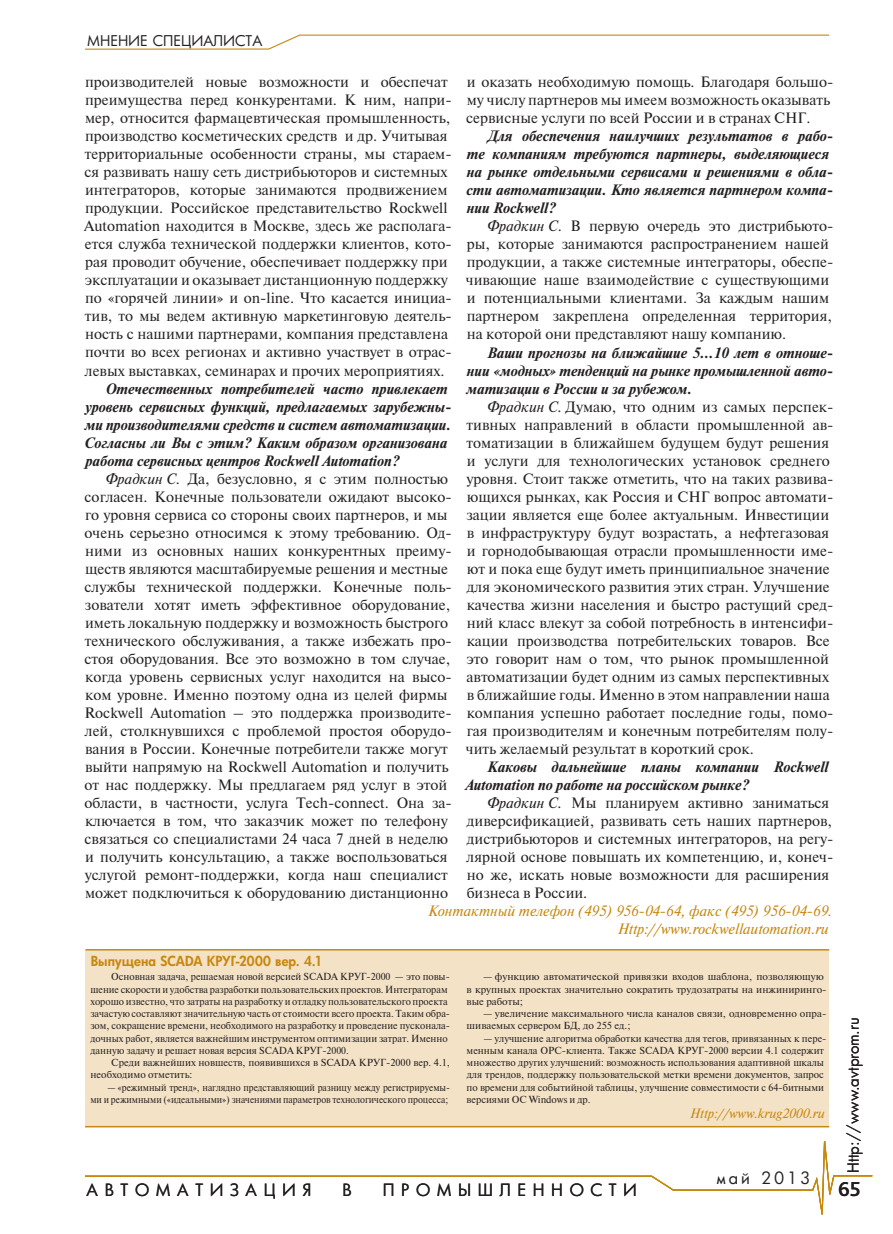
<style>
.page{position:relative;width:893px;height:1234px;background:#fff}
.page>*{position:absolute;margin:0;border:0;box-sizing:border-box;transform-origin:0 0}
.t1{font:500 21px "Bliss Pro";color:#231f20}
.t2{font:16.5px "Futura Cyr";letter-spacing:.4em;color:#231f20}
.t3{font:15px/18px "Newton";color:#231f20}
.t4{font:italic 700 15px/18px "Newton";color:#231f20}
.t5{font:italic 15px/18px "Newton C";color:#c8880f;text-align:right}
.t6{font:15px "Futura Cyr";color:#231f20}
.t7{font:14.4px "Futura Cyr";color:#231f20}
.t8{font:800 13.5px "Futura Cyr";color:#c8880f}
.t9{font:italic 13.5px "Newton C";color:#c8880f}
.t10{font:10.2px/12.3px "Newton";color:#231f20}
.t11{font:10.2px/12.3px "Newton";color:#231f20;text-align:right;scale:.9 1}
.s1{font-style:italic}
</style>
<div class="page">
<svg style="left:85px;top:1126px;width:788px;height:89px"></svg>
<svg style="left:85px;top:34px;width:745px;height:16px"></svg>
<div style="left:85px;top:949px;width:744px;height:177px;background:#f3e2c6"></div>
<hr style="left:85px;top:948px;width:744px;height:2px;background:#c8880f">
<hr style="left:85px;top:1125px;width:744px;height:2px;background:#c8880f">
<p class="t7" style="left:87px;top:31px;width:177px">МНЕНИЕ СПЕЦИАЛИСТА</p>
<p class="t3" style="left:84px;top:73px;width:369px">производителей новые возможности и обеспечат преимущества перед конкурентами. К ним, напри&shy;мер, относится фармацевтическая промышленность, производство косметических средств и др. Учитывая территориальные особенности страны, мы стараем&shy;ся развивать нашу сеть дистрибьюторов и системных интеграторов, которые занимаются продвижением продукции. Российское представительство Rockwell Automation находится в Москве, здесь же располага&shy;ется служба технической поддержки клиентов, кото&shy;рая проводит обучение, обеспечивает поддержку при эксплуатации и оказывает дистанционную поддержку по «горячей линии» и on-line. Что касается инициа&shy;тив, то мы ведем активную маркетинговую деятель&shy;ность с нашими партнерами, компания представлена почти во всех регионах и активно участвует в отрас&shy;левых выставках, семинарах и прочих мероприятиях.</p>
<p class="t4" style="left:85px;top:379px;width:368px;text-indent:21px">Отечественных потребителей часто привлекает уровень сервисных функций, предлагаемых зарубежны‑ ми производителями средств и систем автоматизации.<br>Согласны ли Вы с этим? Каким образом организована работа сервисных центров Rockwell Automation?</p>
<p class="t3" style="left:84px;top:469px;width:369px;text-indent:21px"><span class="s1">Фрадкин С.</span> Да, безусловно, я с этим полностью согласен. Конечные пользователи ожидают высоко&shy;го уровня сервиса со стороны своих партнеров, и мы очень серьезно относимся к этому требованию. Од&shy;ними из основных наших конкурентных преиму&shy;ществ являются масштабируемые решения и местные службы технической поддержки. Конечные поль&shy;зователи хотят иметь эффективное оборудование, иметь локальную поддержку и возможность быстрого технического обслуживания, а также избежать про&shy;стоя оборудования. Все это возможно в том случае, когда уровень сервисных услуг находится на высо&shy;ком уровне. Именно поэтому одна из целей фирмы Rockwell Automation – это поддержка производите&shy;лей, столкнувшихся с проблемой простоя оборудо&shy;вания в России. Конечные потребители также могут выйти напрямую на Rockwell Automation и получить от нас поддержку. Мы предлагаем ряд услуг в этой области, в частности, услуга Tech-connect. Она за&shy;ключается в том, что заказчик может по телефону связаться со специалистами 24 часа 7 дней в неделю и получить консультацию, а также воспользоваться услугой ремонт-поддержки, когда наш специалист может подключиться к оборудованию дистанционно</p>
<p class="t3" style="left:466px;top:73px;width:369px">и оказать необходимую помощь. Благодаря большо&shy;му числу партнеров мы имеем возможность оказывать сервисные услуги по всей России и в странах СНГ.</p>
<p class="t4" style="left:466px;top:127px;width:368px;text-indent:21px">Для обеспечения наилучших результатов в рабо‑ те компаниям требуются партнеры, выделяющиеся на рынке отдельными сервисами и решениями в обла‑ сти автоматизации. Кто является партнером компа‑ нии Rockwell?</p>
<p class="t3" style="left:466px;top:217px;width:369px;text-indent:21px"><span class="s1">Фрадкин С</span>. В первую очередь это дистрибьюто&shy;ры, которые занимаются распространением нашей продукции, а также системные интеграторы, обеспе&shy;чивающие наше взаимодействие с существующими и потенциальными клиентами. За каждым нашим партнером закреплена определенная территория, на которой они представляют нашу компанию.</p>
<p class="t4" style="left:467px;top:343px;width:368px;text-align:justify;text-indent:21px">Ваши прогнозы на ближайшие 5…10 лет в отноше‑ нии «модных» тенденций на рынке промышленной авто‑ матизации в России и за рубежом.</p>
<p class="t3" style="left:466px;top:397px;width:369px;text-indent:21px"><span class="s1">Фрадкин С.</span> Думаю, что одним из самых перспек&shy;тивных направлений в области промышленной ав&shy;томатизации в ближайшем будущем будут решения и услуги для технологических установок среднего уровня. Стоит также отметить, что на таких развива&shy;ющихся рынках, как Россия и СНГ вопрос автомати&shy;зации является еще более актуальным. Инвестиции в инфраструктуру будут возрастать, а нефтегазовая и горнодобывающая отрасли промышленности име&shy;ют и пока еще будут иметь принципиальное значение для экономического развития этих стран. Улучшение качества жизни населения и быстро растущий сред&shy;ний класс влекут за собой потребность в интенсифи&shy;кации производства потребительских товаров. Все это говорит нам о том, что рынок промышленной автоматизации будет одним из самых перспективных в ближайшие годы. Именно в этом направлении наша компания успешно работает последние годы, помо&shy;гая производителям и конечным потребителям полу&shy;чить желаемый результат в короткий срок.</p>
<p class="t4" style="left:465px;top:757px;width:365px;text-indent:22px">Каковы дальнейшие планы компании Rockwell<br>Automation по работе на российском рынке?</p>
<p class="t3" style="left:467px;top:793px;width:368px;text-indent:20px"><span class="s1">Фрадкин С.</span> Мы планируем активно заниматься диверсификацией, развивать сеть наших партнеров, дистрибьюторов и системных интеграторов, на регу&shy;лярной основе повышать их компетенцию, и, конеч&shy;но же, искать новые возможности для расширения бизнеса в России.</p>
<p class="t5" style="left:427px;top:902px;width:406px">Контактный телефон (495) 956-04-64, факс (495) 956-04-69.<br>Http://www.rockwellautomation.ru</p>
<p class="t10" style="left:90px;top:970px;width:361px;text-indent:21px">Основная задача, решаемая новой версией SCADA КРУГ‑2000 — это повы&shy;шение скорости и удобства разработки пользовательских проектов. Интеграторам хорошо известно, что затраты на разработку и отладку пользовательского проекта зачастую составляют значительную часть от стоимости всего проекта. Таким обра&shy;зом, сокращение времени, необходимого на разработку и проведение пусконала&shy;дочных работ, является важнейшим инструментом оптимизации затрат. Именно данную задачу и решает новая версия SCADA КРУГ‑2000.</p>
<p class="t10" style="left:90px;top:1055px;width:361px;text-indent:21px">Среди важнейших новшеств, появившихся в SCADA КРУГ‑2000 вер. 4.1, необходимо отметить:</p>
<p class="t11" style="left:90px;top:1080px;width:401px">— «режимный тренд», наглядно представляющий разницу между регистрируемы-<br>ми и режимными («идеальными») значениями параметров технологического процесса;</p>
<p class="t8" style="left:91px;top:952px;width:233px">Выпущена SCADA КРУГ-2000 вер. 4.1</p>
<p class="t10" style="left:467px;top:970px;width:361px;text-indent:17px">— функцию автоматической привязки входов шаблона, позволяющую в крупных проектах значительно сократить трудозатраты на инжиниринго&shy;вые работы;</p>
<p class="t10" style="left:467px;top:1006px;width:361px;text-indent:17px">— увеличение максимального числа каналов связи, одновременно опра&shy;шиваемых сервером БД, до 255 ед.;</p>
<p class="t10" style="left:467px;top:1031px;width:361px;text-indent:17px">— улучшение алгоритма обработки качества для тегов, привязанных к пере&shy;менным канала OPC-клиента. Также SCADA КРУГ-2000 версии 4.1 содержит множество других улучшений: возможность использования адаптивной шкалы для трендов, поддержку пользовательской метки времени документов, запрос по времени для событийной таблицы, улучшение совместимости с 64-битными версиями ОС Windows и др.</p>
<p class="t6" style="left:844px;top:1172px;width:157px;rotate:-90deg">Http://www.avtprom.ru</p>
<p class="t9" style="left:690px;top:1105px;width:136px">Http://www.krug2000.ru</p>
<p class="t2" style="left:717px;top:1167px;width:95px">май 2013</p>
<h1 class="t1" style="left:838px;top:1176px;width:24px">65</h1>
<p class="t2" style="left:87px;top:1179px;width:226px">АВТОМАТИЗАЦИЯ</p>
<p class="t2" style="left:342px;top:1179px;width:11px">В</p>
<p class="t2" style="left:383px;top:1179px;width:256px">ПРОМЫШЛЕННОСТИ</p>
</div>
